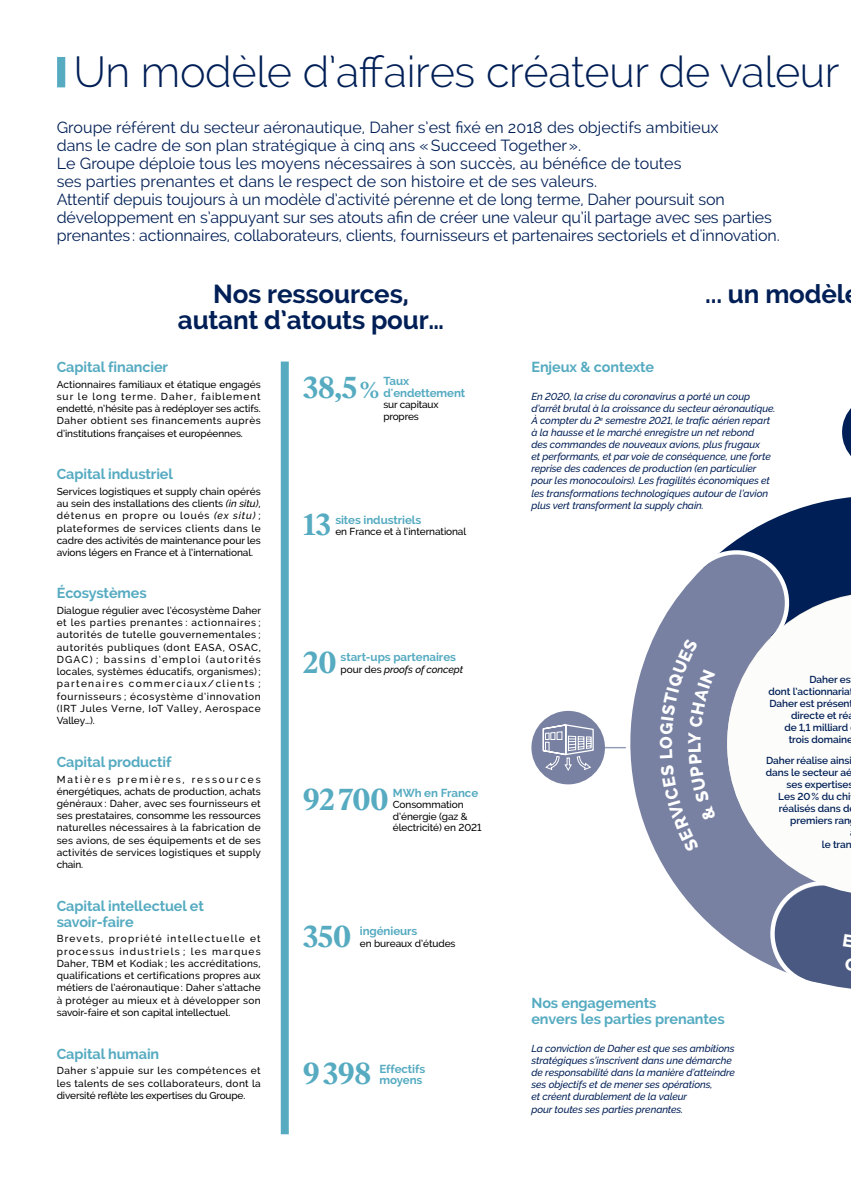
<style>
.page{position:relative;width:851px;height:1191px;background:#fff}
.page>*{position:absolute;margin:0;border:0;box-sizing:border-box;transform-origin:0 0}
.Titre_2_bleu_grand{font:300 43.2px "Raleway";letter-spacing:-.01em;color:#001f56}
.t1{font:700 30.2px "Ivar Headline";letter-spacing:-.005em;color:#56abc1}
.t2{font:700 25.9px/25.9px "Raleway";letter-spacing:-.005em;color:#001f56;text-align:center}
.t3{font:800 17.3px "Raleway";color:#fff}
.Chapo{font:16px/18px "Raleway";letter-spacing:-.01em;color:#001f56}
.t4{font:700 14.4px/15.8px "Raleway";letter-spacing:-.005em;color:#56abc1}
.t5{font:700 11.5px/11.5px "Raleway";letter-spacing:-.005em;color:#56abc1}
.t6{font:500 10.1px/12.2px "Raleway";letter-spacing:-.005em;color:#000;text-align:justify}
.t7{font:italic 500 10.1px/12.1px "Raleway";letter-spacing:-.005em;color:#001f56}
.t8{font:600 10.1px "Raleway";letter-spacing:-.005em;color:#001f56}
.t9{font:italic 500 10.1px "Raleway";letter-spacing:-.005em;color:#000}
.s1{font-style:italic}
.s2{font-size:23px}
.s3{font-style:normal}
</style>
<div class="page">
<svg style="left:603px;top:627px;width:56px;height:231px"></svg>
<div style="left:57px;top:57px;width:8px;height:30px;background:#56abc1"></div>
<div style="left:531px;top:711px;width:74px;height:73px;background:#7881a2;border-radius:50%"></div>
<svg style="left:542px;top:724px;width:52px;height:47px"></svg>
<svg style="left:605px;top:747px;width:20px;height:1px"></svg>
<div style="left:281px;top:361px;width:8px;height:773px;background:#56abc1"></div>
<svg style="left:659px;top:408px;width:192px;height:581px"></svg>
<p class="Titre_2_bleu_grand" style="left:73px;top:47px;width:767px">Un modèle d’affaires créateur de valeur</p>
<p class="Chapo" style="left:57px;top:118px;width:663px">Groupe référent du secteur aéronautique, Daher s’est fixé en 2018 des objectifs ambitieux dans le cadre de son plan stratégique à cinq ans «Succeed Together».<br>Le Groupe déploie tous les moyens nécessaires à son succès, au bénéfice de toutes<br>ses parties prenantes et dans le respect de son histoire et de ses valeurs.</p>
<p class="Chapo" style="left:57px;top:190px;width:724px">Attentif depuis toujours à un modèle d’activité pérenne et de long terme, Daher poursuit son développement en s’appuyant sur ses atouts afin de créer une valeur qu’il partage avec ses parties prenantes: actionnaires, collaborateurs, clients, fournisseurs et partenaires sectoriels et d'innovation.</p>
<p class="t2" style="left:178px;top:281px;width:268px">Nos ressources, autant d’atouts pour…</p>
<p class="t4" style="left:57px;top:359px;width:113px">Capital financier</p>
<p class="t6" style="left:57px;top:378px;width:205px">Actionnaires familiaux et étatique engagés sur le long terme. Daher, faiblement endetté, n’hésite pas à redéployer ses actifs.<br>Daher obtient ses financements auprès d’institutions françaises et européennes.</p>
<p class="t4" style="left:57px;top:466px;width:118px">Capital industriel</p>
<p class="t6" style="left:57px;top:485px;width:205px">Services logistiques et supply chain opérés au sein des installations des clients <span class="s1">(in situ)</span>, détenus en propre ou loués <span class="s1">(ex situ)</span> ; plateformes de services clients dans le cadre des activités de maintenance pour les avions légers en France et à l’international.</p>
<p class="t4" style="left:57px;top:585px;width:91px">Écosystèmes</p>
<p class="t6" style="left:57px;top:604px;width:206px">Dialogue régulier avec l’écosystème Daher et les parties prenantes : actionnaires ; autorités de tutelle gouvernementales ; autorités publiques (dont EASA, OSAC, DGAC) ; bassins d’emploi (autorités locales, systèmes éducatifs, organismes) ; partenaires commerciaux/clients ; fournisseurs ; écosystème d’innovation (IRT Jules Verne, IoT Valley, Aerospace Valley…).</p>
<p class="t4" style="left:57px;top:753px;width:116px">Capital productif</p>
<p class="t6" style="left:57px;top:773px;width:206px">Matières premières, ressources énergétiques, achats de production, achats généraux : Daher, avec ses fournisseurs et ses prestataires, consomme les ressources naturelles nécessaires à la fabrication de ses avions, de ses équipements et de ses activités de services logistiques et supply chain.</p>
<p class="t4" style="left:57px;top:898px;width:149px">Capital intellectuel et savoir-faire</p>
<p class="t6" style="left:57px;top:932px;width:205px">Brevets, propriété intellectuelle et processus industriels ; les marques Daher, TBM et Kodiak ; les accréditations, qualifications et certifications propres aux métiers de l’aéronautique: Daher s’attache à protéger au mieux et à développer son savoir-faire et son capital intellectuel.</p>
<p class="t4" style="left:57px;top:1045px;width:104px">Capital humain</p>
<p class="t6" style="left:57px;top:1064px;width:205px">Daher s’appuie sur les compétences et les talents de ses collaborateurs, dont la diversité reflète les expertises du Groupe.</p>
<p class="t1" style="left:303px;top:370px;width:78px">38,5<span class="s2">%</span></p>
<p class="t5" style="left:383px;top:375px;width:83px">Taux d'endettement</p>
<p class="t6" style="left:383px;top:399px;width:57px;line-height:11.5px">sur capitaux propres</p>
<p class="t1" style="left:303px;top:507px;width:30px">13</p>
<p class="t5" style="left:335px;top:514px;width:87px">sites industriels</p>
<p class="t6" style="left:335px;top:526px;width:132px">en France et à l’international</p>
<p class="t1" style="left:303px;top:645px;width:35px">20</p>
<p class="t5" style="left:340px;top:651px;width:117px">start-ups partenaires</p>
<p class="t9" style="left:340px;top:663px;width:124px"><span class="s3">pour des</span> proofs of concept</p>
<p class="t1" style="left:303px;top:782px;width:87px">92700</p>
<p class="t5" style="left:393px;top:786px;width:87px">MWh en France</p>
<p class="t6" style="left:393px;top:798px;width:90px;line-height:11.5px;text-align:left">Consommation d’énergie (gaz &amp; électricité) en 2021</p>
<p class="t1" style="left:303px;top:919px;width:49px">350</p>
<p class="t5" style="left:360px;top:925px;width:59px">ingénieurs</p>
<p class="t6" style="left:360px;top:937px;width:97px">en bureaux d’études</p>
<p class="t1" style="left:303px;top:1056px;width:69px">9398</p>
<p class="t5" style="left:379px;top:1062px;width:47px">Effectifs moyens</p>
<p class="t2" style="left:705px;top:281px;width:141px">... un modèl</p>
<p class="t4" style="left:531px;top:359px;width:124px">Enjeux &amp; contexte</p>
<p class="t7" style="left:531px;top:390px;width:245px">En 2020, la crise du coronavirus a porté un coup d’arrêt brutal à la croissance du secteur aéronautique.<br>À compter du 2<sup>e</sup> semestre 2021, le trafic aérien repart à la hausse et le marché enregistre un net rebond<br>des commandes de nouveaux avions, plus frugaux<br>et performants, et par voie de conséquence, une forte reprise des cadences de production (en particulier pour les monocouloirs). Les fragilités économiques et les transformations technologiques autour de l’avion plus vert transforment la supply chain.</p>
<h3 class="t3" style="left:656px;top:748px;width:14px;rotate:-90deg">O</h3>
<p class="t8" style="left:809px;top:673px;width:43px">Daher es</p>
<p class="t8" style="left:768px;top:685px;width:83px">dont l’actionnaria</p>
<p class="t8" style="left:769px;top:697px;width:82px">Daher est présen</p>
<p class="t8" style="left:791px;top:709px;width:59px">directe et ré</p>
<p class="t8" style="left:784px;top:722px;width:65px">de 1,1 milliard</p>
<p class="t8" style="left:788px;top:734px;width:66px">trois domaine</p>
<p class="t8" style="left:766px;top:754px;width:87px">Daher réalise ainsi</p>
<p class="t8" style="left:765px;top:766px;width:88px">dans le secteur aé</p>
<p class="t8" style="left:786px;top:778px;width:68px">ses expertises</p>
<p class="t8" style="left:778px;top:790px;width:74px">Les 20% du chi</p>
<p class="t8" style="left:778px;top:802px;width:72px">réalisés dans d</p>
<p class="t8" style="left:790px;top:814px;width:61px">premiers ran</p>
<p class="t8" style="left:821px;top:839px;width:32px">le tran</p>
<p class="t4" style="left:531px;top:995px;width:195px">Nos engagements<br>envers les parties prenantes</p>
<p class="t7" style="left:531px;top:1042px;width:205px">La conviction de Daher est que ses ambitions stratégiques s’inscrivent dans une démarche de responsabilité dans la manière d’atteindre ses objectifs et de mener ses opérations,<br>et créent durablement de la valeur<br>pour toutes ses parties prenantes.</p>
</div>
